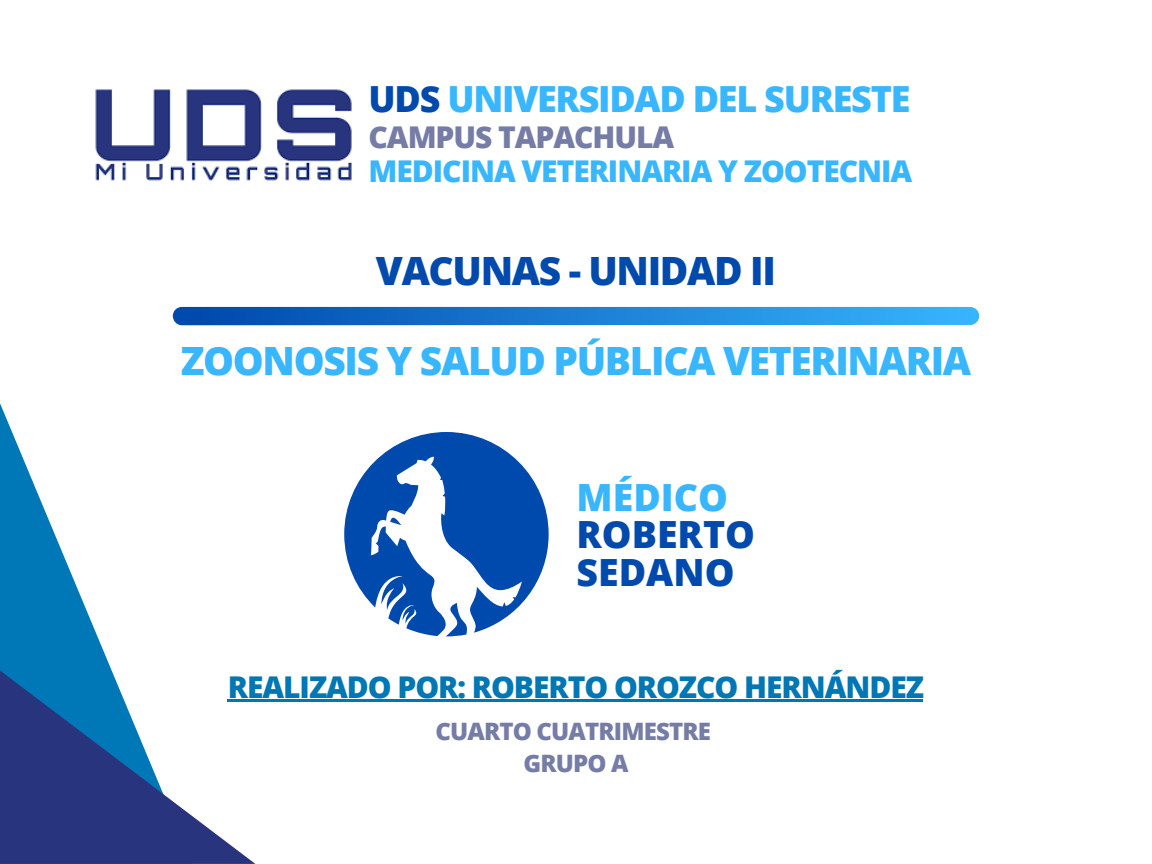
<style>
.page{position:relative;width:1152px;height:864px;background:#fff}
.page>*{position:absolute;margin:0;border:0;box-sizing:border-box;transform-origin:0 0}
.t1{font:800 39px "Open Sans";letter-spacing:-.035em;color:#38b6ff}
.t2{font:800 39px "Open Sans";letter-spacing:-.035em;color:#004aad}
.t3{font:800 37.5px/37.2px "Open Sans";color:#004aad}
.t4{font:800 36px "Open Sans";letter-spacing:-.035em;color:#38b6ff}
.t5{font:800 30px "Open Sans";letter-spacing:-.035em;color:#0077b5}
.t6{font:800 30px "Open Sans";letter-spacing:-.035em;color:#38b6ff}
.t7{font:800 30px "Open Sans";letter-spacing:-.035em;color:#757ca6}
.t8{font:800 24px "Open Sans";letter-spacing:-.035em;color:#757ca6}
.s1{color:#004aad}
.s2{color:#38b6ff}
</style>
<div class="page">
<img style="left:95px;top:89px;width:257px;height:92px">
<div style="left:173px;top:307px;width:806px;height:18px;background:linear-gradient(to right,#0047aa,#38b5fe);border-radius:9px"></div>
<hr style="left:228px;top:700px;width:695px;height:2px;background:#0077b5">
<svg style="left:0;top:403px;width:112px;height:267px;fill:#0077b6"></svg>
<svg style="left:0;top:670px;width:255px;height:194px"></svg>
<svg style="left:344px;top:432px;width:205px;height:204px;fill:#004aad"></svg>
<p class="t4" style="left:369px;top:74px;width:543px"><span class="s1">UDS</span> UNIVERSIDAD DEL SURESTE</p>
<p class="t7" style="left:369px;top:116px;width:307px">CAMPUS TAPACHULA</p>
<p class="t6" style="left:369px;top:150px;width:545px">MEDICINA VETERINARIA Y ZOOTECNIA</p>
<p class="t2" style="left:376px;top:243px;width:401px">VACUNAS - UNIDAD II</p>
<p class="t1" style="left:181px;top:333px;width:792px">ZOONOSIS Y SALUD PÚBLICA VETERINARIA</p>
<p class="t3" style="left:577px;top:478px;width:180px"><span class="s2">MÉDICO<br></span>ROBERTO<br>SEDANO</p>
<p class="t5" style="left:228px;top:665px;width:698px">REALIZADO POR: ROBERTO OROZCO HERNÁNDEZ</p>
<p class="t8" style="left:436px;top:714px;width:277px">CUARTO CUATRIMESTRE</p>
<p class="t8" style="left:523px;top:746px;width:107px">GRUPO A</p>
</div>
